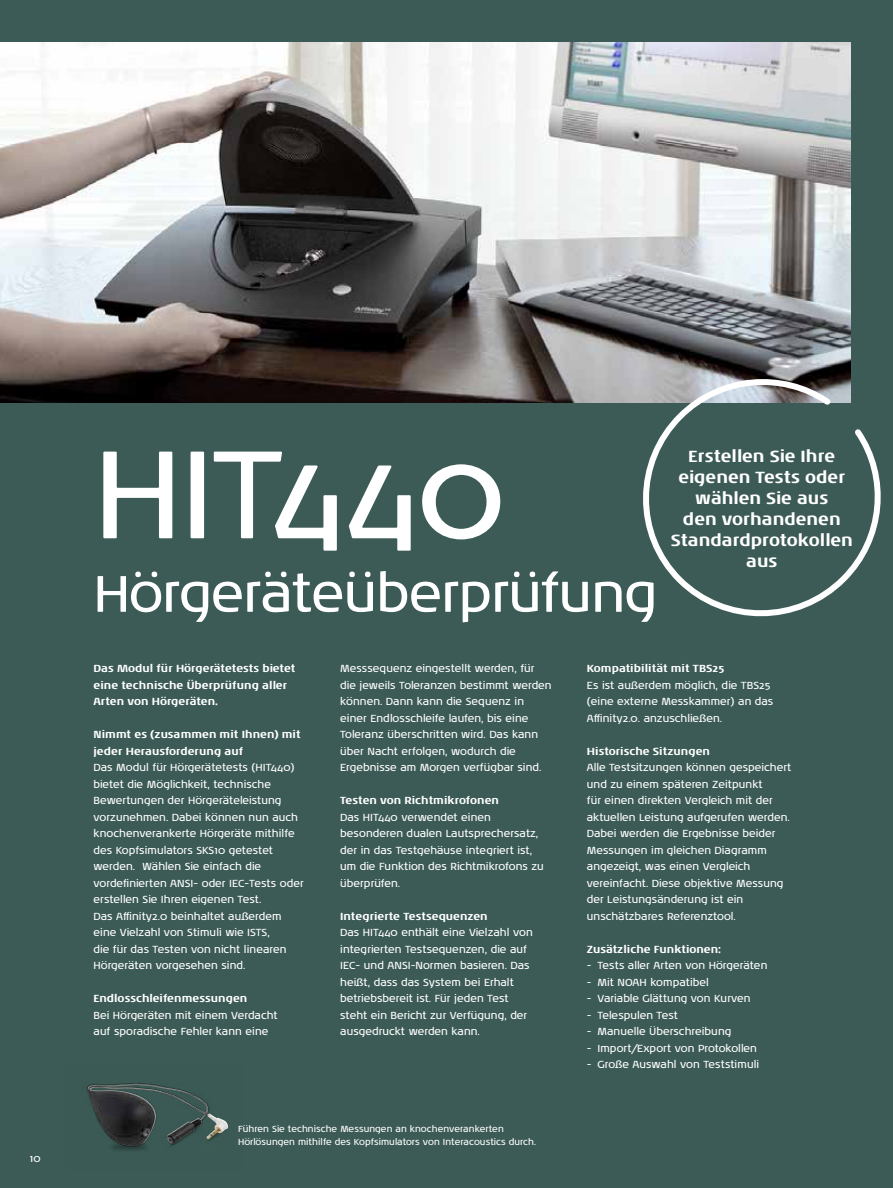
<style>
.page{position:relative;width:893px;height:1188px;background:#3c5b56}
.page>*{position:absolute;margin:0;border:0;box-sizing:border-box;transform-origin:0 0}
.t1{font:127.5px "Noa LT Pro";letter-spacing:-.02em;color:#fff}
.t2{font:52.5px "Noa LT Pro";letter-spacing:-.02em;color:#fff}
.t3{font:700 16.5px/21px "Noa LT Pro";color:#fff;text-align:center}
.t4{font:10.5px/16.5px "Noa LT Pro";color:#fff}
.t5{font:700 10.5px/16.5px "Noa LT Pro";color:#fff}
.t6{font:9px/13.5px "Noa LT Pro";color:#fff}
</style>
<div class="page">
<img style="left:0;top:43px;width:850px;height:360px">
<svg style="left:626px;top:371px;width:255px;height:246px"></svg>
<img style="left:86px;top:1083px;width:143px;height:68px">
<img style="left:87px;top:1084px;width:69px;height:62px">
<p class="t4" style="left:30px;top:1150px;width:12px">10</p>
<h1 class="t1" style="left:94px;top:406px;width:413px">HIT440</h1>
<h2 class="t2" style="left:94px;top:557px;width:565px">Hörgeräteüberprüfung</h2>
<h3 class="t3" style="left:671px;top:445px;width:183px">Erstellen Sie Ihre eigenen Tests oder wählen Sie aus<br>den vorhandenen<br>Standardprotokollen aus</h3>
<p class="t5" style="left:94px;top:660px;width:203px">Das Modul für Hörgerätetests bietet eine technische Überprüfung aller<br>Arten von Hörgeräten.</p>
<p class="t5" style="left:94px;top:726px;width:209px">Nimmt es (zusammen mit Ihnen) mit jeder Herausforderung auf</p>
<p class="t4" style="left:94px;top:759px;width:212px">Das Modul für Hörgerätetests (HIT440) bietet die Möglichkeit, technische Bewertungen der Hörgeräteleistung vorzunehmen. Dabei können nun auch knochenverankerte Hörgeräte mithilfe des Kopfsimulators SKS10 getestet werden. Wählen Sie einfach die vordefinierten ANSI- oder IEC-Tests oder erstellen Sie Ihren eigenen Test.<br>Das Affinity2.0 beinhaltet außerdem eine Vielzahl von Stimuli wie ISTS,<br>die für das Testen von nicht linearen Hörgeräten vorgesehen sind.</p>
<p class="t5" style="left:94px;top:990px;width:155px">Endlosschleifenmessungen</p>
<p class="t4" style="left:94px;top:1007px;width:186px">Bei Hörgeräten mit einem Verdacht auf sporadische Fehler kann eine</p>
<p class="t4" style="left:340px;top:660px;width:213px">Messsequenz eingestellt werden, für die jeweils Toleranzen bestimmt werden können. Dann kann die Sequenz in einer Endlosschleife laufen, bis eine Toleranz überschritten wird. Das kann über Nacht erfolgen, wodurch die Ergebnisse am Morgen verfügbar sind.</p>
<p class="t5" style="left:340px;top:792px;width:160px">Testen von Richtmikrofonen</p>
<p class="t4" style="left:340px;top:809px;width:205px">Das HIT440 verwendet einen besonderen dualen Lautsprechersatz, der in das Testgehäuse integriert ist, um die Funktion des Richtmikrofons zu überprüfen.</p>
<p class="t5" style="left:340px;top:907px;width:149px">Integrierte Testsequenzen</p>
<p class="t4" style="left:340px;top:924px;width:194px">Das HIT440 enthält eine Vielzahl von integrierten Testsequenzen, die auf IEC- und ANSI-Normen basieren. Das heißt, dass das System bei Erhalt betriebsbereit ist. Für jeden Test steht ein Bericht zur Verfügung, der ausgedruckt werden kann.</p>
<p class="t6" style="left:238px;top:1122px;width:299px">Führen Sie technische Messungen an knochenverankerten<br>Hörlösungen mithilfe des Kopfsimulators von Interacoustics durch.</p>
<p class="t5" style="left:587px;top:660px;width:139px">Kompatibilität mit TBS25</p>
<p class="t4" style="left:587px;top:677px;width:188px">Es ist außerdem möglich, die TBS25 (eine externe Messkammer) an das<br>Affinity2.0. anzuschließen.</p>
<p class="t5" style="left:587px;top:742px;width:125px">Historische Sitzungen</p>
<p class="t4" style="left:587px;top:759px;width:206px">Alle Testsitzungen können gespeichert und zu einem späteren Zeitpunkt<br>für einen direkten Vergleich mit der aktuellen Leistung aufgerufen werden.<br>Dabei werden die Ergebnisse beider Messungen im gleichen Diagramm angezeigt, was einen Vergleich vereinfacht. Diese objektive Messung der Leistungsänderung ist ein unschätzbares Referenztool.</p>
<p class="t5" style="left:587px;top:940px;width:136px">Zusätzliche Funktionen:</p>
<p class="t4" style="left:587px;top:957px;width:182px">- Tests aller Arten von Hörgeräten</p>
<p class="t4" style="left:587px;top:974px;width:124px">- Mit NOAH kompatibel</p>
<p class="t4" style="left:587px;top:990px;width:165px">- Variable Glättung von Kurven</p>
<p class="t4" style="left:587px;top:1007px;width:93px">- Telespulen Test</p>
<p class="t4" style="left:587px;top:1023px;width:146px">- Manuelle Überschreibung</p>
<p class="t4" style="left:587px;top:1040px;width:172px">- Import/Export von Protokollen</p>
<p class="t4" style="left:587px;top:1056px;width:174px">- Große Auswahl von Teststimuli</p>
</div>
